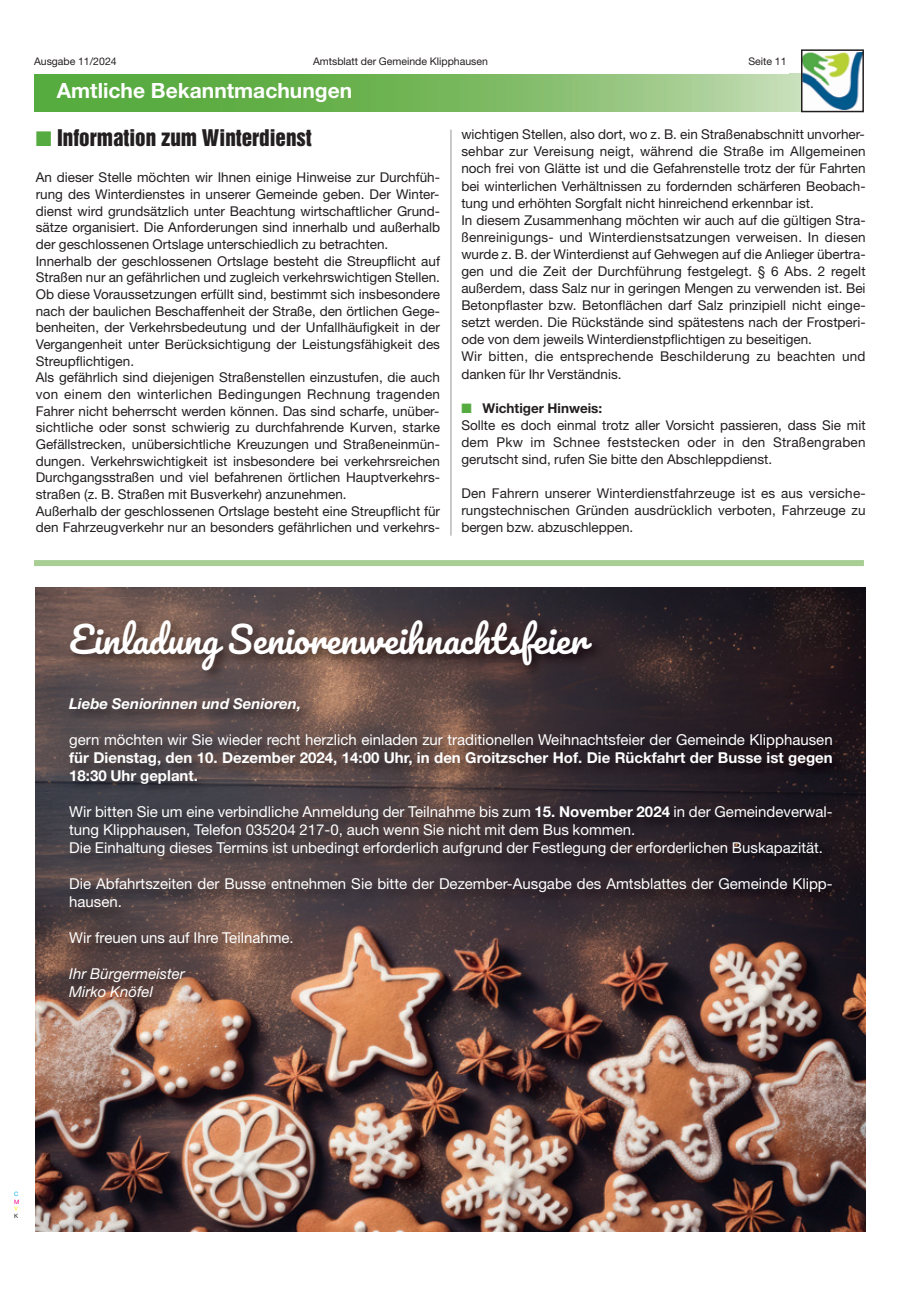
<style>
.page{position:relative;width:915px;height:1297px;background:#fff}
.page>*{position:absolute;margin:0;border:0;box-sizing:border-box;transform-origin:0 0}
.t1{font:36px "Pacifico";color:#fff}
.t2{font:21px "Helvetica Inserat";color:#231f20}
.t3{font:700 21px "Helvetica Neue";color:#fff}
.t4{font:15px/18px "Helvetica Neue";color:#fff}
.t5{font:700 15px/18px "Helvetica Neue";color:#fff}
.t6{font:italic 700 15px "Helvetica Neue";color:#fff}
.t7{font:italic 15px/18px "Helvetica Neue";color:#fff}
.t8{font:13.5px/16.6px "Helvetica Neue";color:#231f20}
.t9{font:10.5px "Helvetica Neue";color:#231f20}
.t10{font:6px "Helvetica Neue";color:#00aeef}
.t11{font:6px "Helvetica Neue";color:#ed028c}
.t12{font:6px "Helvetica Neue";color:#fff101}
.t13{font:6px "Helvetica Neue";color:#231f20}
.s1{color:#56ab40}
.s2{font-weight:700}
</style>
<div class="page">
<svg style="left:34px;top:73px;width:766px;height:38px;background:#7fbc68"></svg>
<img style="left:803px;top:52px;width:57px;height:57px">
<div style="left:800px;top:49px;width:63px;height:63px;border:2px solid #231f20"></div>
<img style="left:36px;top:587px;width:829px;height:644px">
<img style="left:44px;top:597px;width:822px;height:427px">
<hr style="left:450px;top:130px;width:1px;height:406px;background:#939598">
<div style="left:34px;top:560px;width:829px;height:6px;background:#a8ce94"></div>
<p class="t9" style="left:34px;top:58px;width:84px">Ausgabe 11/2024</p>
<p class="t9" style="left:313px;top:58px;width:176px">Amtsblatt der Gemeinde Klipphausen</p>
<p class="t9" style="left:748px;top:58px;width:40px">Seite 11</p>
<h2 class="t3" style="left:57px;top:83px;width:297px">Amtliche Bekanntmachungen</h2>
<h2 class="t2" style="left:36px;top:130px;width:277px"><span class="s1">■</span> Information zum Winterdienst</h2>
<p class="t8" style="left:36px;top:171px;width:405px">An dieser Stelle möchten wir Ihnen einige Hinweise zur Durchfüh&shy;rung des Winterdienstes in unserer Gemeinde geben. Der Winter&shy;dienst wird grundsätzlich unter Beachtung wirtschaftlicher Grund&shy;sätze organisiert. Die Anforderungen sind innerhalb und außerhalb der geschlossenen Ortslage unterschiedlich zu betrachten.<br>Innerhalb der geschlossenen Ortslage besteht die Streupflicht auf Straßen nur an gefährlichen und zugleich verkehrswichtigen Stellen.<br>Ob diese Voraussetzungen erfüllt sind, bestimmt sich insbesondere nach der baulichen Beschaffenheit der Straße, den örtlichen Gege&shy;benheiten, der Verkehrsbedeutung und der Unfallhäufigkeit in der Vergangenheit unter Berücksichtigung der Leistungsfähigkeit des Streupflichtigen.<br>Als gefährlich sind diejenigen Straßenstellen einzustufen, die auch von einem den winterlichen Bedingungen Rechnung tragenden Fahrer nicht beherrscht werden können. Das sind scharfe, unüber&shy;sichtliche oder sonst schwierig zu durchfahrende Kurven, starke Gefällstrecken, unübersichtliche Kreuzungen und Straßeneinmün&shy;dungen. Verkehrswichtigkeit ist insbesondere bei verkehrsreichen Durchgangsstraßen und viel befahrenen örtlichen Hauptverkehrs&shy;straßen (z. B. Straßen mit Busverkehr) anzunehmen.<br>Außerhalb der geschlossenen Ortslage besteht eine Streupflicht für den Fahrzeugverkehr nur an besonders gefährlichen und verkehrs-</p>
<p class="t8" style="left:461px;top:127px;width:405px;line-height:17.1px">wichtigen Stellen, also dort, wo z. B. ein Straßenabschnitt unvorher&shy;sehbar zur Vereisung neigt, während die Straße im Allgemeinen noch frei von Glätte ist und die Gefahrenstelle trotz der für Fahrten bei winterlichen Verhältnissen zu fordernden schärferen Beobach&shy;tung und erhöhten Sorgfalt nicht hinreichend erkennbar ist.<br>In diesem Zusammenhang möchten wir auch auf die gültigen Stra&shy;ßenreinigungs- und Winterdienstsatzungen verweisen. In diesen wurde z. B. der Winterdienst auf Gehwegen auf die Anlieger übertra&shy;gen und die Zeit der Durchführung festgelegt. § 6 Abs. 2 regelt außerdem, dass Salz nur in geringen Mengen zu verwenden ist. Bei Betonpflaster bzw. Betonflächen darf Salz prinzipiell nicht einge&shy;setzt werden. Die Rückstände sind spätestens nach der Frostperi&shy;ode von dem jeweils Winterdienstpflichtigen zu beseitigen.<br>Wir bitten, die entsprechende Beschilderung zu beachten und danken für Ihr Verständnis.</p>
<p class="t8" style="left:461px;top:402px;width:405px"><span class="s1">■</span> <span class="s2">Wichtiger Hinweis:<br></span>Sollte es doch einmal trotz aller Vorsicht passieren, dass Sie mit dem Pkw im Schnee feststecken oder in den Straßengraben gerutscht sind, rufen Sie bitte den Abschleppdienst.</p>
<p class="t8" style="left:461px;top:486px;width:405px;line-height:17.1px;text-align:justify">Den Fahrern unserer Winterdienstfahrzeuge ist es aus versiche&shy;rungstechnischen Gründen ausdrücklich verboten, Fahrzeuge zu bergen bzw. abzuschleppen.</p>
<h1 class="t1" style="left:69px;top:620px;width:519px">Einladung Seniorenweihnachtsfeier</h1>
<p class="t6" style="left:69px;top:699px;width:233px">Liebe Seniorinnen und Senioren,</p>
<p class="t4" style="left:69px;top:733px;width:764px">gern möchten wir Sie wieder recht herzlich einladen zur traditionellen Weihnachtsfeier der Gemeinde Klipphausen</p>
<p class="t5" style="left:69px;top:750px;width:764px">für Dienstag, den 10. Dezember 2024, 14:00 Uhr, in den Groitzscher Hof. Die Rückfahrt der Busse ist gegen<br>18:30 Uhr geplant.</p>
<p class="t4" style="left:69px;top:805px;width:764px">Wir bitten Sie um eine verbindliche Anmeldung der Teilnahme bis zum <span class="s2">15. November 2024</span> in der Gemeindeverwal&shy;tung Klipphausen, Telefon 035204 217-0, auch wenn Sie nicht mit dem Bus kommen.<br>Die Einhaltung dieses Termins ist unbedingt erforderlich aufgrund der Festlegung der erforderlichen Buskapazität.</p>
<p class="t4" style="left:69px;top:877px;width:764px">Die Abfahrtszeiten der Busse entnehmen Sie bitte der Dezember-Ausgabe des Amtsblattes der Gemeinde Klipp&shy;hausen.</p>
<p class="t4" style="left:69px;top:931px;width:226px">Wir freuen uns auf Ihre Teilnahme.</p>
<p class="t7" style="left:69px;top:967px;width:117px">Ihr Bürgermeister<br>Mirko Knöfel</p>
<p class="t10" style="left:14px;top:1192px;width:6px">C</p>
<p class="t11" style="left:14px;top:1199px;width:7px">M</p>
<p class="t12" style="left:14px;top:1206px;width:5px">Y</p>
<p class="t13" style="left:14px;top:1214px;width:6px">K</p>
</div>
